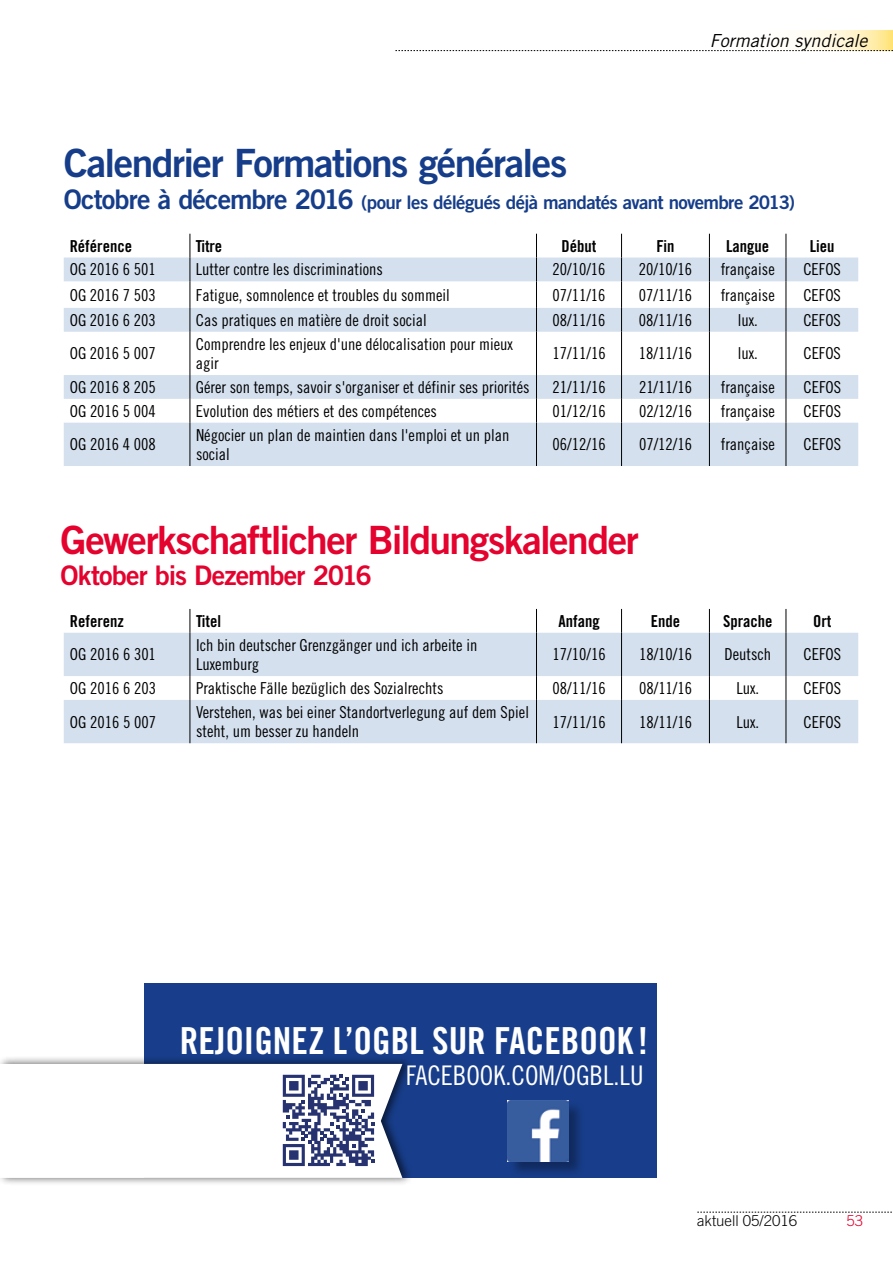
<style>
.page{position:relative;width:893px;height:1263px;background:#fff}
.page>*{position:absolute;margin:0;border:0;box-sizing:border-box;transform-origin:0 0}
.t1{font:39px "Trade Gothic LT Std Bd 2";letter-spacing:-.04em;color:#e4032e}
.t2{font:39px "Trade Gothic LT Std Bd 2";letter-spacing:-.04em;color:#153d8a}
.t3{font:37.2px "Trade Gothic LT Std Bd Cn 20";color:#fff}
.t4{font:27px "Trade Gothic LT Std Bd 2";letter-spacing:-.035em;color:#e4032e}
.t5{font:27px "Trade Gothic LT Std Cn 18";color:#fff}
.t6{font:18.75px "Trade Gothic LT Std Bd 2";letter-spacing:-.035em;color:#153d8a}
.t7{font:italic 18px "Trade Gothic LT Std";color:#000}
.t8{font:16.5px/19.5px "Trade Gothic LT Std Cn 18";color:#000}
.t9{font:16.5px "Trade Gothic LT Std Bd Cn 20";color:#000}
.t10{font:300 15px "Trade Gothic LT Std";color:#000}
.t11{font:300 15px "Trade Gothic LT Std";color:#e4032e}
.s1{font-size:27px}
</style>
<div class="page">
<svg style="left:802px;top:31px;width:91px;height:19px;background:#fff3c8"></svg>
<svg style="left:395px;top:50px;width:498px;height:1px"></svg>
<svg style="left:697px;top:1212px;width:195px;height:1px"></svg>
<svg style="left:64px;top:257px;width:794px;height:486px"></svg>
<hr style="left:190px;top:423px;width:1px;height:43px;background:#000">
<hr style="left:536px;top:423px;width:1px;height:43px;background:#000">
<hr style="left:621px;top:423px;width:1px;height:43px;background:#000">
<hr style="left:709px;top:423px;width:1px;height:43px;background:#000">
<hr style="left:786px;top:423px;width:1px;height:43px;background:#000">
<svg style="left:190px;top:234px;width:1px;height:98px"></svg>
<svg style="left:536px;top:234px;width:1px;height:98px"></svg>
<svg style="left:621px;top:234px;width:1px;height:98px"></svg>
<svg style="left:709px;top:234px;width:1px;height:98px"></svg>
<svg style="left:786px;top:234px;width:1px;height:98px"></svg>
<hr style="left:190px;top:332px;width:1px;height:43px;background:#000">
<hr style="left:536px;top:332px;width:1px;height:43px;background:#000">
<hr style="left:621px;top:332px;width:1px;height:43px;background:#000">
<hr style="left:709px;top:332px;width:1px;height:43px;background:#000">
<hr style="left:786px;top:332px;width:1px;height:43px;background:#000">
<svg style="left:190px;top:375px;width:1px;height:48px"></svg>
<svg style="left:536px;top:375px;width:1px;height:48px"></svg>
<svg style="left:621px;top:375px;width:1px;height:48px"></svg>
<svg style="left:709px;top:375px;width:1px;height:48px"></svg>
<svg style="left:786px;top:375px;width:1px;height:48px"></svg>
<svg style="left:190px;top:609px;width:1px;height:24px"></svg>
<svg style="left:536px;top:609px;width:1px;height:24px"></svg>
<svg style="left:621px;top:609px;width:1px;height:24px"></svg>
<svg style="left:709px;top:609px;width:1px;height:24px"></svg>
<svg style="left:786px;top:609px;width:1px;height:24px"></svg>
<hr style="left:190px;top:633px;width:1px;height:43px;background:#000">
<hr style="left:536px;top:633px;width:1px;height:43px;background:#000">
<hr style="left:621px;top:633px;width:1px;height:43px;background:#000">
<hr style="left:709px;top:633px;width:1px;height:43px;background:#000">
<hr style="left:786px;top:633px;width:1px;height:43px;background:#000">
<svg style="left:190px;top:676px;width:1px;height:24px"></svg>
<svg style="left:536px;top:676px;width:1px;height:24px"></svg>
<svg style="left:621px;top:676px;width:1px;height:24px"></svg>
<svg style="left:709px;top:676px;width:1px;height:24px"></svg>
<svg style="left:786px;top:676px;width:1px;height:24px"></svg>
<hr style="left:190px;top:700px;width:1px;height:43px;background:#000">
<hr style="left:536px;top:700px;width:1px;height:43px;background:#000">
<hr style="left:621px;top:700px;width:1px;height:43px;background:#000">
<hr style="left:709px;top:700px;width:1px;height:43px;background:#000">
<hr style="left:786px;top:700px;width:1px;height:43px;background:#000">
<div style="left:144px;top:983px;width:513px;height:195px;background:#183e8b"></div>
<div style="left:0;top:1056px;width:414px;height:130px;background:#000;opacity:.6"></div>
<div style="left:0;top:1064px;width:402px;height:114px;background:#fff"></div>
<svg style="left:283px;top:1075px;width:91px;height:91px;background:#8b92b3"></svg>
<div style="left:508px;top:1100px;width:77px;height:78px;background:#000;opacity:.32"></div>
<img style="left:508px;top:1100px;width:61px;height:61px">
<p class="t7" style="left:710px;top:29px;width:159px">Formation syndicale</p>
<h1 class="t2" style="left:64px;top:139px;width:505px">Calendrier Formations générales</h1>
<p class="t6" style="left:64px;top:190px;width:733px"><span class="s1">Octobre à décembre 2016</span> (pour les délégués déjà mandatés avant novembre 2013)</p>
<p class="t9" style="left:70px;top:236px;width:64px">Référence</p>
<p class="t9" style="left:196px;top:236px;width:28px">Titre</p>
<p class="t9" style="left:562px;top:236px;width:36px">Début</p>
<p class="t9" style="left:656px;top:236px;width:20px">Fin</p>
<p class="t9" style="left:726px;top:236px;width:45px">Langue</p>
<p class="t9" style="left:810px;top:236px;width:26px">Lieu</p>
<p class="t8" style="left:70px;top:260px;width:88px">OG 2016 6 501</p>
<p class="t8" style="left:196px;top:260px;width:188px">Lutter contre les discriminations</p>
<p class="t8" style="left:552px;top:260px;width:55px">20/10/16</p>
<p class="t8" style="left:639px;top:260px;width:55px">20/10/16</p>
<p class="t8" style="left:721px;top:260px;width:56px">française</p>
<p class="t8" style="left:803px;top:260px;width:39px">CEFOS</p>
<p class="t8" style="left:70px;top:285px;width:88px">OG 2016 7 503</p>
<p class="t8" style="left:196px;top:285px;width:255px">Fatigue, somnolence et troubles du sommeil</p>
<p class="t8" style="left:552px;top:285px;width:55px">07/11/16</p>
<p class="t8" style="left:639px;top:285px;width:55px">07/11/16</p>
<p class="t8" style="left:721px;top:285px;width:56px">française</p>
<p class="t8" style="left:803px;top:285px;width:39px">CEFOS</p>
<p class="t8" style="left:70px;top:310px;width:88px">OG 2016 6 203</p>
<p class="t8" style="left:196px;top:310px;width:232px">Cas pratiques en matière de droit social</p>
<p class="t8" style="left:552px;top:310px;width:55px">08/11/16</p>
<p class="t8" style="left:639px;top:310px;width:55px">08/11/16</p>
<p class="t8" style="left:738px;top:310px;width:22px">lux.</p>
<p class="t8" style="left:803px;top:310px;width:39px">CEFOS</p>
<p class="t8" style="left:70px;top:343px;width:88px">OG 2016 5 007</p>
<p class="t8" style="left:196px;top:334px;width:319px">Comprendre les enjeux d'une délocalisation pour mieux agir</p>
<p class="t8" style="left:552px;top:343px;width:55px">17/11/16</p>
<p class="t8" style="left:639px;top:343px;width:55px">18/11/16</p>
<p class="t8" style="left:738px;top:343px;width:22px">lux.</p>
<p class="t8" style="left:803px;top:343px;width:39px">CEFOS</p>
<p class="t8" style="left:70px;top:377px;width:88px">OG 2016 8 205</p>
<p class="t8" style="left:196px;top:377px;width:335px">Gérer son temps, savoir s'organiser et définir ses priorités</p>
<p class="t8" style="left:552px;top:377px;width:55px">21/11/16</p>
<p class="t8" style="left:639px;top:377px;width:55px">21/11/16</p>
<p class="t8" style="left:721px;top:377px;width:56px">française</p>
<p class="t8" style="left:803px;top:377px;width:39px">CEFOS</p>
<p class="t8" style="left:70px;top:401px;width:88px">OG 2016 5 004</p>
<p class="t8" style="left:196px;top:401px;width:243px">Evolution des métiers et des compétences</p>
<p class="t8" style="left:553px;top:401px;width:55px">01/12/16</p>
<p class="t8" style="left:639px;top:401px;width:55px">02/12/16</p>
<p class="t8" style="left:721px;top:401px;width:56px">française</p>
<p class="t8" style="left:803px;top:401px;width:39px">CEFOS</p>
<p class="t8" style="left:70px;top:434px;width:88px">OG 2016 4 008</p>
<p class="t8" style="left:196px;top:425px;width:315px">Négocier un plan de maintien dans l'emploi et un plan social</p>
<p class="t8" style="left:553px;top:434px;width:55px">06/12/16</p>
<p class="t8" style="left:639px;top:434px;width:55px">07/12/16</p>
<p class="t8" style="left:721px;top:434px;width:56px">française</p>
<p class="t8" style="left:803px;top:434px;width:39px">CEFOS</p>
<h1 class="t1" style="left:61px;top:516px;width:580px">Gewerkschaftlicher Bildungskalender</h1>
<h3 class="t4" style="left:61px;top:559px;width:313px">Oktober bis Dezember 2016</h3>
<p class="t9" style="left:70px;top:611px;width:56px">Referenz</p>
<p class="t9" style="left:196px;top:611px;width:27px">Titel</p>
<p class="t9" style="left:558px;top:611px;width:43px">Anfang</p>
<p class="t9" style="left:651px;top:611px;width:31px">Ende</p>
<p class="t9" style="left:723px;top:611px;width:51px">Sprache</p>
<p class="t9" style="left:813px;top:611px;width:20px">Ort</p>
<p class="t8" style="left:70px;top:644px;width:88px">OG 2016 6 301</p>
<p class="t8" style="left:196px;top:635px;width:283px">Ich bin deutscher Grenzgänger und ich arbeite in<br>Luxemburg</p>
<p class="t8" style="left:553px;top:644px;width:55px">17/10/16</p>
<p class="t8" style="left:639px;top:644px;width:55px">18/10/16</p>
<p class="t8" style="left:724px;top:644px;width:48px">Deutsch</p>
<p class="t8" style="left:803px;top:644px;width:39px">CEFOS</p>
<p class="t8" style="left:70px;top:678px;width:88px">OG 2016 6 203</p>
<p class="t8" style="left:196px;top:678px;width:249px">Praktische Fälle bezüglich des Sozialrechts</p>
<p class="t8" style="left:553px;top:678px;width:55px">08/11/16</p>
<p class="t8" style="left:639px;top:678px;width:55px">08/11/16</p>
<p class="t8" style="left:736px;top:678px;width:24px">Lux.</p>
<p class="t8" style="left:803px;top:678px;width:39px">CEFOS</p>
<p class="t8" style="left:70px;top:712px;width:88px">OG 2016 5 007</p>
<p class="t8" style="left:196px;top:702px;width:334px">Verstehen, was bei einer Standortverlegung auf dem Spiel steht, um besser zu handeln</p>
<p class="t8" style="left:553px;top:712px;width:55px">17/11/16</p>
<p class="t8" style="left:639px;top:712px;width:55px">18/11/16</p>
<p class="t8" style="left:736px;top:712px;width:24px">Lux.</p>
<p class="t8" style="left:803px;top:712px;width:39px">CEFOS</p>
<h2 class="t3" style="left:180px;top:1018px;width:470px">REJOIGNEZ L’OGBL SUR FACEBOOK !</h2>
<h3 class="t5" style="left:406px;top:1060px;width:239px">FACEBOOK.COM/OGBL.LU</h3>
<p class="t10" style="left:697px;top:1212px;width:102px">aktuell 05/2016</p>
<p class="t11" style="left:846px;top:1212px;width:18px">53</p>
</div>
